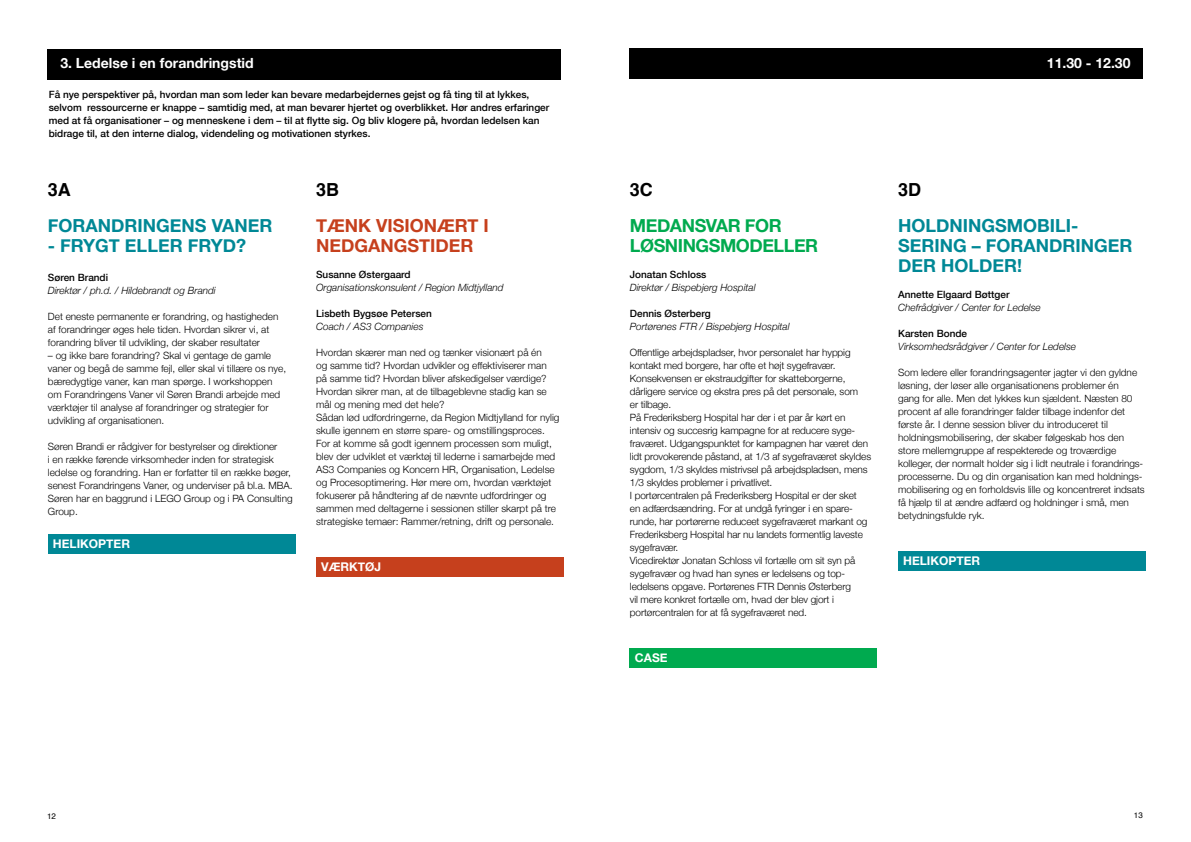
<style>
.page{position:relative;width:1191px;height:842px;background:#fff}
.page>*{position:absolute;margin:0;border:0;box-sizing:border-box;transform-origin:0 0}
.t1{font:700 18px "Helvetica Neue";color:#008896}
.t2{font:700 18px "Helvetica Neue";color:#00aa4f}
.t3{font:700 18px/20px "Helvetica Neue";color:#c6401d}
.t4{font:700 18px "Helvetica";color:#000}
.t5{font:700 14px "Helvetica Neue";color:#fff}
.t6{font:700 12px "Helvetica Neue";color:#fff}
.t7{font:300 10px/13px "Helvetica Neue";color:#000}
.t8{font:500 10px/13px "Helvetica Neue";color:#000}
.t9{font:italic 300 10px "Helvetica Neue";color:#000}
.t10{font:8px "Helvetica";color:#000}
</style>
<div class="page">
<div style="left:629px;top:48px;width:513px;height:31px;background:#000"></div>
<div style="left:630px;top:648px;width:247px;height:20px;background:#00aa4f"></div>
<div style="left:898px;top:551px;width:247px;height:20px;background:#008896"></div>
<div style="left:47px;top:49px;width:514px;height:31px;background:#000"></div>
<div style="left:48px;top:534px;width:247px;height:20px;background:#008896"></div>
<div style="left:316px;top:557px;width:247px;height:20px;background:#c6401d"></div>
<h2 class="t5" style="left:60px;top:55px;width:195px">3. LEDELSE I EN FORANDRINGSTID</h2>
<h2 class="t5" style="left:1047px;top:55px;width:85px">11.30 - 12.30</h2>
<p class="t8" style="left:49px;top:88px;width:502px">Få nye perspektiver på, hvordan man som leder kan bevare medarbejdernes gejst og få ting til at lykkes, selvom ressourcerne er knappe – samtidig med, at man bevarer hjertet og overblikket. Hør andres erfaringer med at få organisationer – og menneskene i dem – til at flytte sig. Og bliv klogere på, hvordan ledelsen kan bidrage til, at den interne dialog, videndeling og motivationen styrkes.</p>
<h1 class="t4" style="left:48px;top:175px;width:25px">3A</h1>
<h1 class="t1" style="left:48px;top:215px;width:226px">FORANDRINGENS VANER</h1>
<h1 class="t1" style="left:48px;top:235px;width:200px">- FRYGT ELLER FRYD?</h1>
<p class="t8" style="left:48px;top:271px;width:62px">Søren Brandi</p>
<p class="t9" style="left:48px;top:285px;width:169px">Direktør / ph.d. / Hildebrandt og Brandi</p>
<p class="t7" style="left:48px;top:310px;width:232px">Det eneste permanente er forandring, og hastigheden af forandringer øges hele tiden. Hvordan sikrer vi, at forandring bliver til udvikling, der skaber resultater</p>
<p class="t7" style="left:48px;top:349px;width:240px">– og ikke bare forandring? Skal vi gentage de gamle vaner og begå de samme fejl, eller skal vi tillære os nye, bæredygtige vaner, kan man spørge. I workshoppen om Forandringens Vaner vil Søren Brandi arbejde med værktøjer til analyse af forandringer og strategier for udvikling af organisationen.</p>
<p class="t7" style="left:48px;top:440px;width:246px">Søren Brandi er rådgiver for bestyrelser og direktioner<br>i en række førende virksomheder inden for strategisk ledelse og forandring. Han er forfatter til en række bøger, senest Forandringens Vaner, og underviser på bl.a. MBA.<br>Søren har en baggrund i LEGO Group og i PA Consulting Group.</p>
<p class="t6" style="left:53px;top:536px;width:9px">HELIKO</p>
<p class="t6" style="left:98px;top:536px;width:17px">PTER</p>
<h1 class="t4" style="left:316px;top:175px;width:25px">3B</h1>
<h1 class="t3" style="left:316px;top:215px;width:174px">TÆNK VISIONÆRT I<br>NEDGANGSTIDER</h1>
<p class="t8" style="left:316px;top:268px;width:96px">Susanne Østergaard</p>
<p class="t9" style="left:316px;top:282px;width:189px">Organisationskonsulent / Region Midtjylland</p>
<p class="t8" style="left:316px;top:307px;width:117px">Lisbeth Bygsøe Petersen</p>
<p class="t9" style="left:316px;top:321px;width:109px">Coach / AS3 Companies</p>
<p class="t7" style="left:316px;top:346px;width:245px">Hvordan skærer man ned og tænker visionært på én<br>og samme tid? Hvordan udvikler og effektiviserer man på samme tid? Hvordan bliver afskedigelser værdige?<br>Hvordan sikrer man, at de tilbageblevne stadig kan se mål og mening med det hele?<br>Sådan lød udfordringerne, da Region Midtjylland for nylig skulle igennem en større spare- og omstillingsproces.<br>For at komme så godt igennem processen som muligt, blev der udviklet et værktøj til lederne i samarbejde med AS3 Companies og Koncern HR, Organisation, Ledelse og Procesoptimering. Hør mere om, hvordan værktøjet fokuserer på håndtering af de nævnte udfordringer og sammen med deltagerne i sessionen stiller skarpt på tre strategiske temaer: Rammer/retning, drift og personale.</p>
<p class="t6" style="left:321px;top:559px;width:10px">VÆRKTØJ</p>
<h1 class="t4" style="left:630px;top:175px;width:25px">3C</h1>
<h1 class="t2" style="left:630px;top:215px;width:29px">MEDANSVAR</h1>
<h1 class="t2" style="left:745px;top:215px;width:13px">FOR</h1>
<h1 class="t2" style="left:630px;top:235px;width:13px">LØSNINGS</h1>
<h1 class="t2" style="left:720px;top:235px;width:29px">MODELLER</h1>
<p class="t8" style="left:630px;top:268px;width:78px">Jonatan Schloss</p>
<p class="t9" style="left:630px;top:282px;width:127px">Direktør / Bispebjerg Hospital</p>
<p class="t8" style="left:630px;top:307px;width:82px">Dennis Østerberg</p>
<p class="t9" style="left:630px;top:321px;width:161px">Portørenes FTR / Bispebjerg Hospital</p>
<p class="t7" style="left:630px;top:346px;width:243px">Offentlige arbejdspladser, hvor personalet har hyppig kontakt med borgere, har ofte et højt sygefravær.<br>Konsekvensen er ekstraudgifter for skatteborgerne, dårligere service og ekstra pres på det personale, som<br>er tilbage.<br>På Frederiksberg Hospital har der i et par år kørt en intensiv og succesrig kampagne for at reducere syge&shy;fraværet. Udgangspunktet for kampagnen har været den lidt provokerende påstand, at 1/3 af sygefraværet skyldes sygdom, 1/3 skyldes mistrivsel på arbejdspladsen, mens 1/3 skyldes problemer i privatlivet.<br>I portørcentralen på Frederiksberg Hospital er der sket<br>en adfærdsændring. For at undgå fyringer i en spare&shy;runde, har portørerne reduceet sygefraværet markant og Frederiksberg Hospital har nu landets formentlig laveste sygefravær.<br>Vicedirektør Jonatan Schloss vil fortælle om sit syn på sygefravær og hvad han synes er ledelsens og top&shy;ledelsens opgave. Portørenes FTR Dennis Østerberg<br>vil mere konkret fortælle om, hvad der blev gjort i portørcentralen for at få sygefraværet ned.</p>
<p class="t6" style="left:635px;top:650px;width:9px">CASE</p>
<h1 class="t4" style="left:898px;top:175px;width:25px">3D</h1>
<h1 class="t1" style="left:898px;top:215px;width:13px">HOLDNINGS</h1>
<h1 class="t1" style="left:1006px;top:215px;width:27px">MOBILI</h1>
<h1 class="t1" style="left:1071px;top:215px;width:9px">-</h1>
<h1 class="t1" style="left:898px;top:235px;width:13px">SERING</h1>
<h1 class="t1" style="left:971px;top:235px;width:28px">– FORANDRINGER</h1>
<h1 class="t1" style="left:898px;top:255px;width:14px">DER</h1>
<h1 class="t1" style="left:941px;top:255px;width:14px">HOLDER</h1>
<h1 class="t1" style="left:1017px;top:255px;width:7px">!</h1>
<p class="t8" style="left:898px;top:288px;width:113px">Annette Elgaard Bøttger</p>
<p class="t9" style="left:898px;top:302px;width:144px">Chefrådgiver / Center for Ledelse</p>
<p class="t8" style="left:898px;top:327px;width:70px">Karsten Bonde</p>
<p class="t9" style="left:898px;top:341px;width:179px">Virksomhedsrådgiver / Center for Ledelse</p>
<p class="t7" style="left:898px;top:366px;width:248px">Som ledere eller forandringsagenter jagter vi den gyldne løsning, der løser alle organisationens problemer én<br>gang for alle. Men det lykkes kun sjældent. Næsten 80 procent af alle forandringer falder tilbage indenfor det første år. I denne session bliver du introduceret til holdningsmobilisering, der skaber følgeskab hos den store mellemgruppe af respekterede og troværdige kolleger, der normalt holder sig i lidt neutrale i forandrings&shy;processerne. Du og din organisation kan med holdnings&shy;mobilisering og en forholdsvis lille og koncentreret indsats få hjælp til at ændre adfærd og holdninger i små, men betydningsfulde ryk.</p>
<p class="t6" style="left:903px;top:553px;width:9px">HELIKO</p>
<p class="t6" style="left:948px;top:553px;width:17px">PTER</p>
<p class="t10" style="left:47px;top:810px;width:10px">12</p>
<p class="t10" style="left:1133px;top:809px;width:10px">13</p>
</div>
